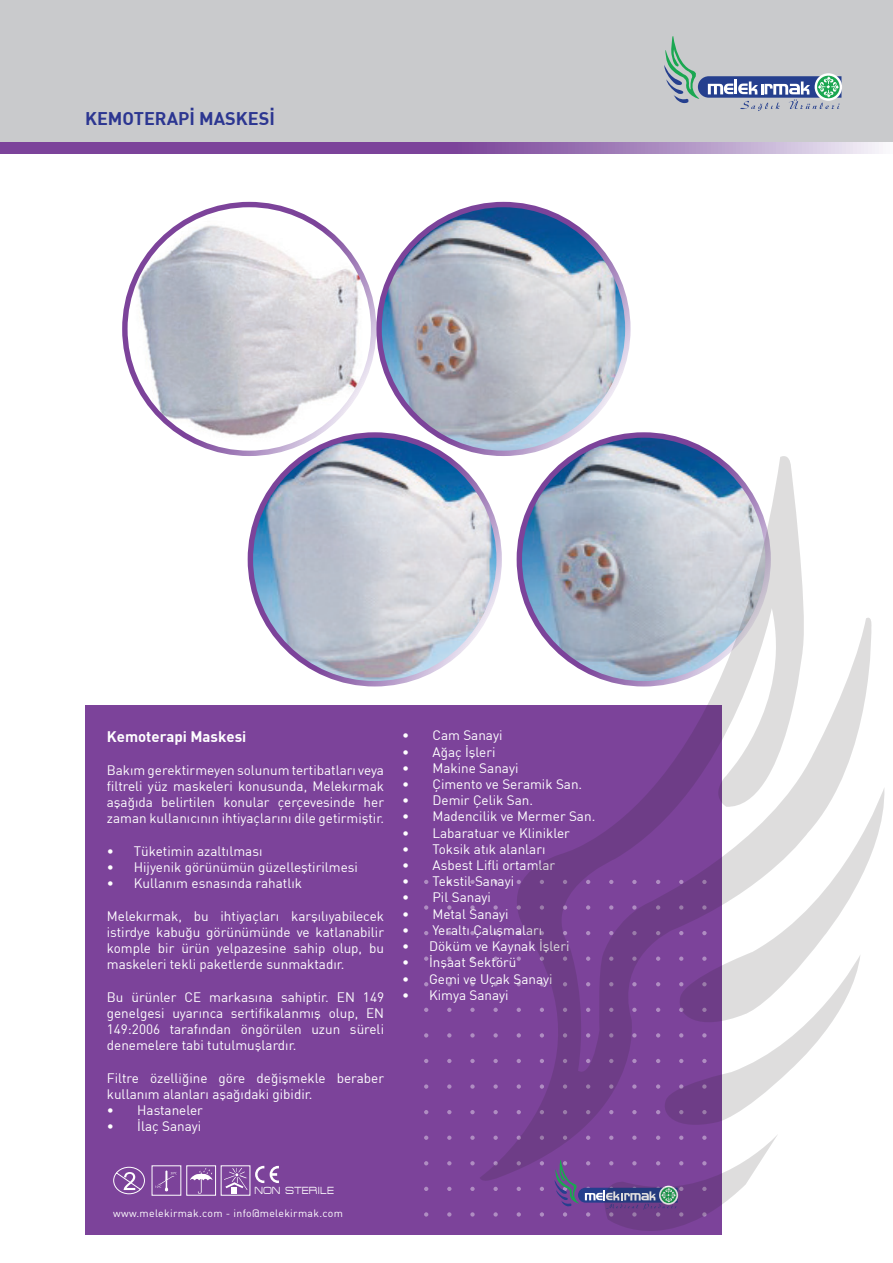
<style>
.page{position:relative;width:893px;height:1263px;background:#fff}
.page>*{position:absolute;margin:0;border:0;box-sizing:border-box;transform-origin:0 0}
.t1{font:700 18px "Safa DIN";color:#2c3691}
.t2{font:700 15px "Safa DIN";color:#fff}
.t3{font:13.5px/16.2px "Safa DIN";color:#fff;text-align:justify}
.t4{font:10.5px "Safa DIN";letter-spacing:.03em;color:#fff}
.t5{font:10.5px "Federation";color:#fff;scale:.89 1}
</style>
<div class="page">
<div style="left:0;top:0;width:893px;height:142px;background:#c9cacc"></div>
<svg style="left:0;top:142px;width:883px;height:12px;background:#956aae"></svg>
<svg style="left:664px;top:36px;width:177px;height:75px"></svg>
<img style="left:125px;top:205px;width:249px;height:248px;border-radius:124px">
<img style="left:250px;top:436px;width:230px;height:248px">
<img style="left:379px;top:206px;width:246px;height:246px">
<img style="left:519px;top:435px;width:249px;height:249px;border-radius:124px">
<div style="left:85px;top:705px;width:637px;height:530px;background:#7c439a"></div>
<svg style="left:424px;top:880px;width:4px;height:4px"></svg>
<svg style="left:447px;top:880px;width:4px;height:4px"></svg>
<svg style="left:470px;top:880px;width:5px;height:4px"></svg>
<svg style="left:424px;top:905px;width:4px;height:5px"></svg>
<svg style="left:447px;top:905px;width:4px;height:5px"></svg>
<svg style="left:470px;top:905px;width:5px;height:5px"></svg>
<svg style="left:424px;top:931px;width:4px;height:4px"></svg>
<svg style="left:447px;top:931px;width:4px;height:4px"></svg>
<svg style="left:470px;top:931px;width:5px;height:4px"></svg>
<svg style="left:424px;top:956px;width:4px;height:5px"></svg>
<svg style="left:447px;top:956px;width:4px;height:5px"></svg>
<svg style="left:470px;top:956px;width:5px;height:5px"></svg>
<svg style="left:424px;top:982px;width:4px;height:4px"></svg>
<svg style="left:447px;top:982px;width:4px;height:4px"></svg>
<svg style="left:470px;top:982px;width:5px;height:4px"></svg>
<svg style="left:424px;top:1008px;width:4px;height:4px"></svg>
<svg style="left:447px;top:1008px;width:4px;height:4px"></svg>
<svg style="left:470px;top:1008px;width:5px;height:4px"></svg>
<svg style="left:424px;top:1033px;width:4px;height:4px"></svg>
<svg style="left:447px;top:1033px;width:4px;height:4px"></svg>
<svg style="left:470px;top:1033px;width:5px;height:4px"></svg>
<svg style="left:424px;top:1059px;width:4px;height:4px"></svg>
<svg style="left:447px;top:1059px;width:4px;height:4px"></svg>
<svg style="left:470px;top:1059px;width:5px;height:4px"></svg>
<svg style="left:424px;top:1084px;width:4px;height:5px"></svg>
<svg style="left:447px;top:1084px;width:4px;height:5px"></svg>
<svg style="left:470px;top:1084px;width:5px;height:5px"></svg>
<svg style="left:424px;top:1110px;width:4px;height:4px"></svg>
<svg style="left:447px;top:1110px;width:4px;height:4px"></svg>
<svg style="left:470px;top:1110px;width:5px;height:4px"></svg>
<svg style="left:424px;top:1135px;width:4px;height:5px"></svg>
<svg style="left:447px;top:1135px;width:4px;height:5px"></svg>
<svg style="left:470px;top:1135px;width:5px;height:5px"></svg>
<svg style="left:424px;top:1161px;width:4px;height:4px"></svg>
<svg style="left:447px;top:1161px;width:4px;height:4px"></svg>
<svg style="left:470px;top:1161px;width:5px;height:4px"></svg>
<svg style="left:424px;top:1187px;width:4px;height:4px"></svg>
<svg style="left:447px;top:1187px;width:4px;height:4px"></svg>
<svg style="left:470px;top:1187px;width:5px;height:4px"></svg>
<svg style="left:493px;top:1187px;width:5px;height:4px"></svg>
<svg style="left:517px;top:1187px;width:4px;height:4px"></svg>
<svg style="left:540px;top:1187px;width:4px;height:4px"></svg>
<svg style="left:424px;top:1212px;width:4px;height:4px"></svg>
<svg style="left:447px;top:1212px;width:4px;height:4px"></svg>
<svg style="left:470px;top:1212px;width:5px;height:4px"></svg>
<svg style="left:493px;top:1212px;width:5px;height:4px"></svg>
<svg style="left:517px;top:1212px;width:4px;height:4px"></svg>
<svg style="left:540px;top:1212px;width:4px;height:4px"></svg>
<div style="left:186px;top:1165px;width:30px;height:31px;border:1px solid #fff"></div>
<svg style="left:190px;top:1168px;width:22px;height:26px"></svg>
<div style="left:221px;top:1165px;width:29px;height:31px;border:1px solid #fff"></div>
<svg style="left:225px;top:1168px;width:22px;height:26px"></svg>
<div style="left:152px;top:1165px;width:29px;height:31px;border:1px solid #fff"></div>
<svg style="left:155px;top:1170px;width:22px;height:21px"></svg>
<svg style="left:255px;top:1166px;width:9px;height:17px"></svg>
<svg style="left:270px;top:1166px;width:9px;height:17px"></svg>
<svg style="left:113px;top:1166px;width:32px;height:28px"></svg>
<svg style="left:874px;top:788px;width:11px;height:58px"></svg>
<svg style="left:480px;top:454px;width:394px;height:727px"></svg>
<svg style="left:554px;top:954px;width:314px;height:277px"></svg>
<h1 class="t1" style="left:85px;top:107px;width:191px">KEMOTERAPİ MASKESİ</h1>
<p class="t2" style="left:107px;top:727px;width:141px">Kemoterapi Maskesi</p>
<p class="t3" style="left:107px;top:761px;width:279px">Bakım gerektirmeyen solunum tertibatları veya filtreli yüz maskeleri konusunda, Melekırmak aşağıda belirtilen konular çerçevesinde her zaman kullanıcının ihtiyaçlarını dile getirmiştir.</p>
<p class="t3" style="left:107px;top:842px;width:157px">• Tüketimin azaltılması</p>
<p class="t3" style="left:107px;top:859px;width:253px">• Hijyenik görünümün güzelleştirilmesi</p>
<p class="t3" style="left:107px;top:875px;width:197px">• Kullanım esnasında rahatlık</p>
<p class="t3" style="left:107px;top:907px;width:279px">Melekırmak, bu ihtiyaçları karşılıyabilecek istirdye kabuğu görünümünde ve katlanabilir komple bir ürün yelpazesine sahip olup, bu maskeleri tekli paketlerde sunmaktadır.</p>
<p class="t3" style="left:107px;top:988px;width:279px">Bu ürünler CE markasına sahiptir. EN 149 genelgesi uyarınca sertifikalanmış olup, EN 149:2006 tarafından öngörülen uzun süreli denemelere tabi tutulmuşlardır.</p>
<p class="t3" style="left:107px;top:1069px;width:279px">Filtre özelliğine göre değişmekle beraber kullanım alanları aşağıdaki gibidir.</p>
<p class="t3" style="left:107px;top:1102px;width:98px">• Hastaneler</p>
<p class="t3" style="left:107px;top:1118px;width:96px">• İlaç Sanayi</p>
<p class="t3" style="left:402px;top:727px;width:102px">• Cam Sanayi</p>
<p class="t3" style="left:402px;top:743px;width:95px">• Ağaç İşleri</p>
<p class="t3" style="left:402px;top:760px;width:118px">• Makine Sanayi</p>
<p class="t3" style="left:402px;top:776px;width:182px">• Çimento ve Seramik San.</p>
<p class="t3" style="left:402px;top:792px;width:132px">• Demir Çelik San.</p>
<p class="t3" style="left:402px;top:808px;width:195px">• Madencilik ve Mermer San.</p>
<p class="t3" style="left:402px;top:824px;width:169px">• Labaratuar ve Klinikler</p>
<p class="t3" style="left:402px;top:841px;width:145px">• Toksik atık alanları</p>
<p class="t3" style="left:402px;top:857px;width:155px">• Asbest Lifli ortamlar</p>
<p class="t3" style="left:402px;top:873px;width:114px">• Tekstil Sanayi</p>
<p class="t3" style="left:402px;top:889px;width:90px">• Pil Sanayi</p>
<p class="t3" style="left:402px;top:905px;width:108px">• Metal Sanayi</p>
<p class="t3" style="left:402px;top:922px;width:142px">• Yeraltı Çalışmaları</p>
<p class="t3" style="left:402px;top:938px;width:169px">• Döküm ve Kaynak İşleri</p>
<p class="t3" style="left:402px;top:954px;width:116px">• İnşaat Sektörü</p>
<p class="t3" style="left:402px;top:970px;width:152px">• Gemi ve Uçak Sanayi</p>
<p class="t3" style="left:402px;top:986px;width:108px">• Kimya Sanayi</p>
<p class="t5" style="left:255px;top:1184px;width:91px">NON STERILE</p>
<p class="t4" style="left:113px;top:1206px;width:231px">www.melekirmak.com - info@melekirmak.com</p>
</div>
